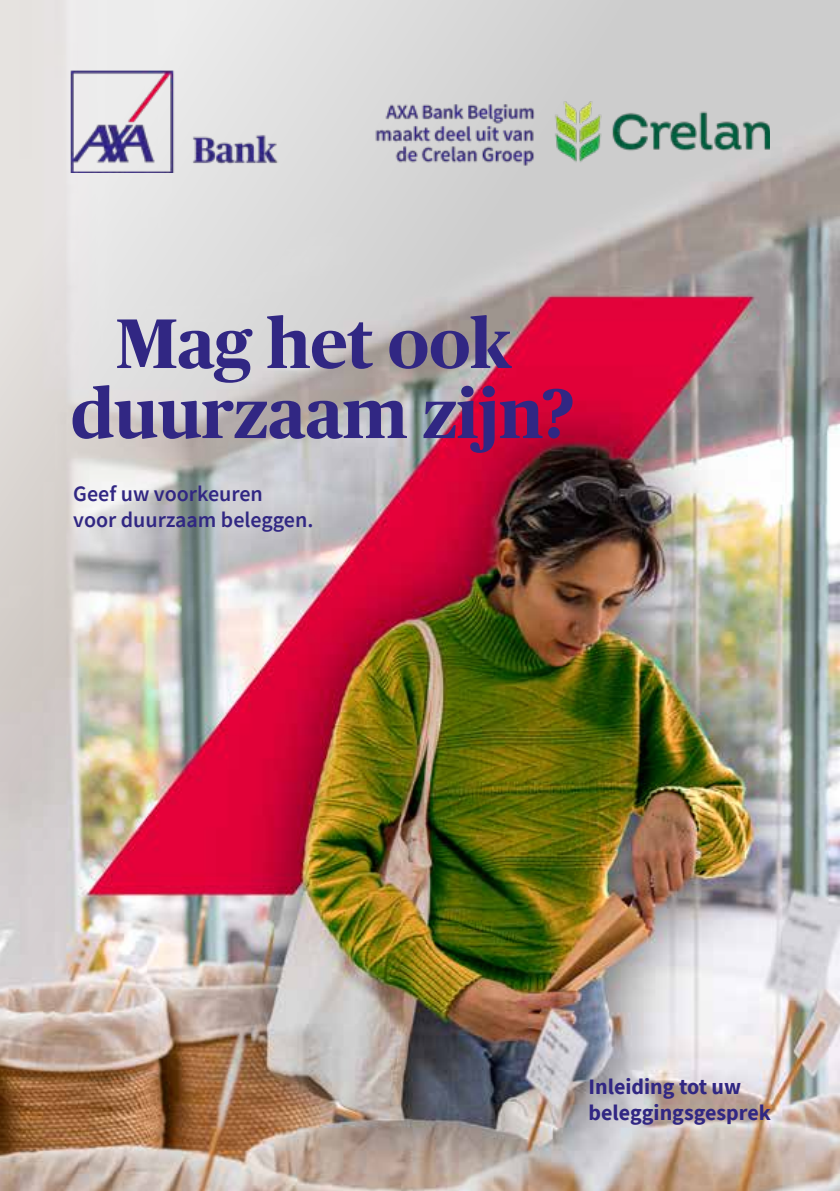
<style>
.page{position:relative;width:840px;height:1191px;background:#fff}
.page>*{position:absolute;margin:0;border:0;box-sizing:border-box;transform-origin:0 0}
.t1{font:700 70px/70px "Publico Headline";color:#312783;text-align:center}
.t2{font:600 22px/26.4px "Source Sans Pro";color:#312783}
.t3{font:700 22px/26.4px "Source Sans Pro";color:#312783}
</style>
<div class="page">
<img style="left:0;top:0;width:839px;height:1191px">
<img style="left:71px;top:71px;width:246px;height:102px">
<img style="left:317px;top:71px;width:451px;height:106px">
<h1 class="t1" style="left:71px;top:304px;width:505px">Mag het ook duurzaam zijn?</h1>
<p class="t2" style="left:73px;top:480px;width:241px">Geef uw voorkeuren<br>voor duurzaam beleggen.</p>
<p class="t3" style="left:588px;top:1073px;width:184px">Inleiding tot uw beleggingsgesprek</p>
</div>
